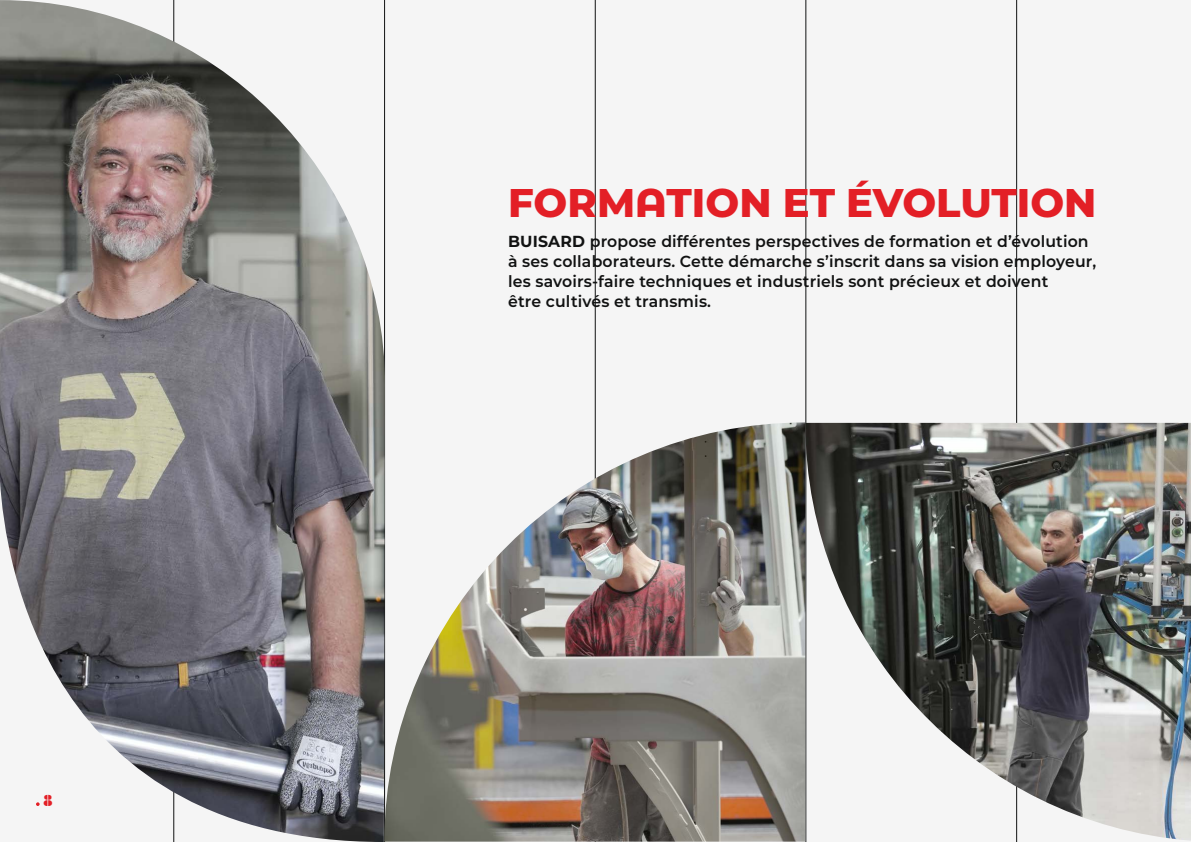
<style>
.page{position:relative;width:1191px;height:842px;background:#f5f5f5}
.page>*{position:absolute;margin:0;border:0;box-sizing:border-box;transform-origin:0 0}
.t1{font:800 40px "Montserrat";color:#e31f26}
.t2{font:600 16px/20px "Montserrat";letter-spacing:.01em;color:#111212}
.t3{font:900 14px "Futura";color:#e31f26}
.s1{font-weight:700}
</style>
<div class="page">
<hr style="left:595px;top:0;width:1px;height:842px;background:#111212">
<hr style="left:805px;top:0;width:1px;height:842px;background:#111212">
<hr style="left:1016px;top:0;width:1px;height:842px;background:#111212">
<img style="left:0;top:0;width:385px;height:842px">
<img style="left:384px;top:422px;width:807px;height:420px">
<svg style="left:36px;top:802px;width:4px;height:4px"></svg>
<p class="t3" style="left:43px;top:788px;width:10px">8</p>
<h1 class="t1" style="left:508px;top:174px;width:590px">FORMATION ET ÉVOLUTION</h1>
<p class="t2" style="left:508px;top:231px;width:589px"><span class="s1">BUISARD</span> propose différentes perspectives de formation et d’évolution à ses collaborateurs. Cette démarche s’inscrit dans sa vision employeur, les savoirs-faire techniques et industriels sont précieux et doivent<br>être cultivés et transmis.</p>
</div>
